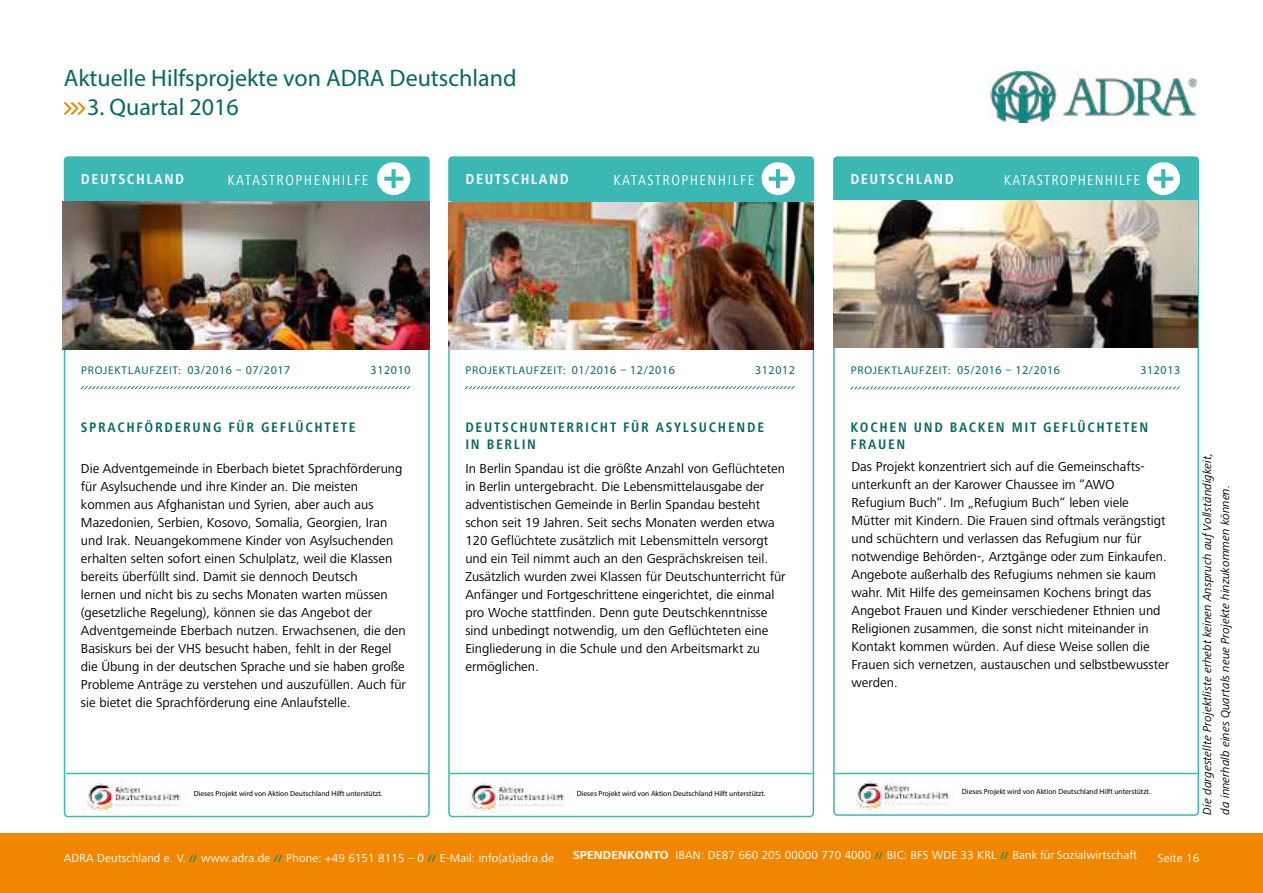
<style>
.page{position:relative;width:1263px;height:893px;background:#fff}
.page>*{position:absolute;margin:0;border:0;box-sizing:border-box;transform-origin:0 0}
.t1{font:24px "Myriad Pro";color:#066864}
.t2{font:condensed 15px "Frutiger Next LT";letter-spacing:.1em;color:#fff}
.t3{font:700 condensed 15px "Frutiger Next LT";letter-spacing:.1em;color:#fff}
.t4{font:condensed 15px "Frutiger Next LT";letter-spacing:.08em;color:#fff}
.t5{font:700 condensed 14.25px/16.5px "Frutiger Next LT";letter-spacing:.12em;color:#066864}
.t6{font:13.5px/18px "Frutiger Next LT";color:#000}
.t7{font:12px "Frutiger Next LT";letter-spacing:.01em;color:#fff}
.t8{font:italic 12px/18px "Frutiger Next LT";color:#000}
.t9{font:12px "Myriad Pro";letter-spacing:.05em;color:#066864}
.t10{font:11.25px "Myriad Pro";letter-spacing:.07em;color:#066864}
.t11{font:7.5px "Myriad Pro";color:#000}
.s1{font-size:12px}
.s2{font-weight:700;font-size:10.5px;color:#008783}
.s3{font-weight:700}
</style>
<div class="page">
<svg style="left:64px;top:102px;width:22px;height:13px"></svg>
<div style="left:0;top:833px;width:1263px;height:60px;background:#f18700"></div>
<svg style="left:80px;top:386px;width:330px;height:3px"></svg>
<div style="left:448px;top:201px;width:366px;height:616px;border:2px solid #3bb7b4;border-radius:4px"></div>
<svg style="left:465px;top:386px;width:330px;height:3px"></svg>
<svg style="left:850px;top:387px;width:330px;height:2px"></svg>
<hr style="left:450px;top:773px;width:363px;height:1px;background:#3bb7b4">
<hr style="left:66px;top:773px;width:363px;height:1px;background:#3bb7b4">
<hr style="left:833px;top:773px;width:364px;height:1px;background:#3bb7b4">
<img style="left:856px;top:778px;width:97px;height:33px">
<svg style="left:833px;top:156px;width:366px;height:45px;background:#49bbb8"></svg>
<svg style="left:64px;top:156px;width:366px;height:45px;background:#45bab7"></svg>
<img style="left:82px;top:780px;width:99px;height:33px">
<svg style="left:448px;top:156px;width:366px;height:45px;background:#45bab8"></svg>
<img style="left:465px;top:780px;width:100px;height:33px">
<img style="left:989px;top:69px;width:208px;height:53px">
<img style="left:63px;top:201px;width:367px;height:148px">
<img style="left:449px;top:202px;width:364px;height:147px">
<img style="left:833px;top:201px;width:364px;height:147px">
<h1 class="t1" style="left:64px;top:63px;width:454px">Aktuelle Hilfsprojekte von ADRA Deutschland</h1>
<h1 class="t1" style="left:87px;top:92px;width:153px">3. Quartal 2016</h1>
<p class="t3" style="left:81px;top:170px;width:105px">DEUTSCHLAND</p>
<p class="t2" style="left:227px;top:171px;width:142px">KATASTROPHENHILFE</p>
<p class="t3" style="left:465px;top:170px;width:105px">DEUTSCHLAND</p>
<p class="t2" style="left:613px;top:171px;width:142px">KATASTROPHENHILFE</p>
<p class="t3" style="left:850px;top:171px;width:105px">DEUTSCHLAND</p>
<p class="t4" style="left:1004px;top:171px;width:137px">KATASTROPHENHILFE</p>
<p class="t10" style="left:81px;top:363px;width:211px">PROJEKTLAUFZEIT: <span class="s1">03/2016 – 07/2017</span></p>
<p class="t9" style="left:371px;top:363px;width:41px">312010</p>
<p class="t5" style="left:81px;top:419px;width:276px">SPRACHFÖRDERUNG FÜR GEFLÜCHTETE</p>
<p class="t6" style="left:81px;top:459px;width:327px">Die Adventgemeinde in Eberbach bietet Sprachförderung für Asylsuchende und ihre Kinder an. Die meisten kommen aus Afghanistan und Syrien, aber auch aus Mazedonien, Serbien, Kosovo, Somalia, Georgien, Iran und Irak. Neuangekommene Kinder von Asylsuchenden erhalten selten sofort einen Schulplatz, weil die Klassen bereits überfüllt sind. Damit sie dennoch Deutsch<br>lernen und nicht bis zu sechs Monaten warten müssen (gesetzliche Regelung), können sie das Angebot der Adventgemeinde Eberbach nutzen. Erwachsenen, die den Basiskurs bei der VHS besucht haben, fehlt in der Regel die Übung in der deutschen Sprache und sie haben große Probleme Anträge zu verstehen und auszufüllen. Auch für sie bietet die Sprachförderung eine Anlaufstelle.</p>
<p class="t10" style="left:465px;top:363px;width:211px">PROJEKTLAUFZEIT: <span class="s1">01/2016 – 12/2016</span></p>
<p class="t9" style="left:755px;top:363px;width:41px">312012</p>
<p class="t5" style="left:465px;top:419px;width:300px">DEUTSCHUNTERRICHT FÜR ASYLSUCHENDE<br>IN BERLIN</p>
<p class="t6" style="left:465px;top:459px;width:322px">In Berlin Spandau ist die größte Anzahl von Geflüchteten in Berlin untergebracht. Die Lebensmittelausgabe der adventistischen Gemeinde in Berlin Spandau besteht schon seit 19 Jahren. Seit sechs Monaten werden etwa 120 Geflüchtete zusätzlich mit Lebensmitteln versorgt und ein Teil nimmt auch an den Gesprächskreisen teil.<br>Zusätzlich wurden zwei Klassen für Deutschunterricht für Anfänger und Fortgeschrittene eingerichtet, die einmal pro Woche stattfinden. Denn gute Deutschkenntnisse sind unbedingt notwendig, um den Geflüchteten eine Eingliederung in die Schule und den Arbeitsmarkt zu ermöglichen.</p>
<p class="t10" style="left:851px;top:364px;width:211px">PROJEKTLAUFZEIT: <span class="s1">05/2016 – 12/2016</span></p>
<p class="t9" style="left:1140px;top:363px;width:41px">312013</p>
<p class="t5" style="left:851px;top:419px;width:299px">KOCHEN UND BACKEN MIT GEFLÜCHTETEN<br>FRAUEN</p>
<p class="t6" style="left:851px;top:458px;width:319px">Das Projekt konzentriert sich auf die Gemeinschafts&shy;unterkunft an der Karower Chaussee im “AWO Refugium Buch“. Im „Refugium Buch“ leben viele Mütter mit Kindern. Die Frauen sind oftmals verängstigt und schüchtern und verlassen das Refugium nur für notwendige Behörden-, Arztgänge oder zum Einkaufen.<br>Angebote außerhalb des Refugiums nehmen sie kaum wahr. Mit Hilfe des gemeinsamen Kochens bringt das Angebot Frauen und Kinder verschiedener Ethnien und Religionen zusammen, die sonst nicht miteinander in Kontakt kommen würden. Auf diese Weise sollen die Frauen sich vernetzen, austauschen und selbstbewusster werden.</p>
<p class="t11" style="left:194px;top:789px;width:190px">Dieses Projekt wird von Aktion Deutschland Hilft unterstützt.</p>
<p class="t11" style="left:577px;top:789px;width:190px">Dieses Projekt wird von Aktion Deutschland Hilft unterstützt.</p>
<p class="t11" style="left:962px;top:787px;width:190px">Dieses Projekt wird von Aktion Deutschland Hilft unterstützt.</p>
<p class="t8" style="left:1198px;top:814px;width:364px;rotate:-90deg">Die dargestellte Projektliste erhebt keinen Anspruch auf Vollständigkeit, da innerhalb eines Quartals neue Projekte hinzukommen können.</p>
<p class="t7" style="left:64px;top:851px;width:492px">ADRA Deutschland e. V. <span class="s2">//</span> www.adra.de <span class="s2">//</span> Phone: +49 6151 8115 – 0 <span class="s2">//</span> E-Mail: info(at)adra.de</p>
<p class="t7" style="left:573px;top:848px;width:566px"><span class="s3">SPENDENKONTO</span> IBAN: DE87 660 205 00000 770 4000 <span class="s2">//</span> BIC: BFS WDE 33 KRL <span class="s2">//</span> Bank für Sozialwirtschaft</p>
<p class="t7" style="left:1158px;top:851px;width:43px">Seite 16</p>
</div>
